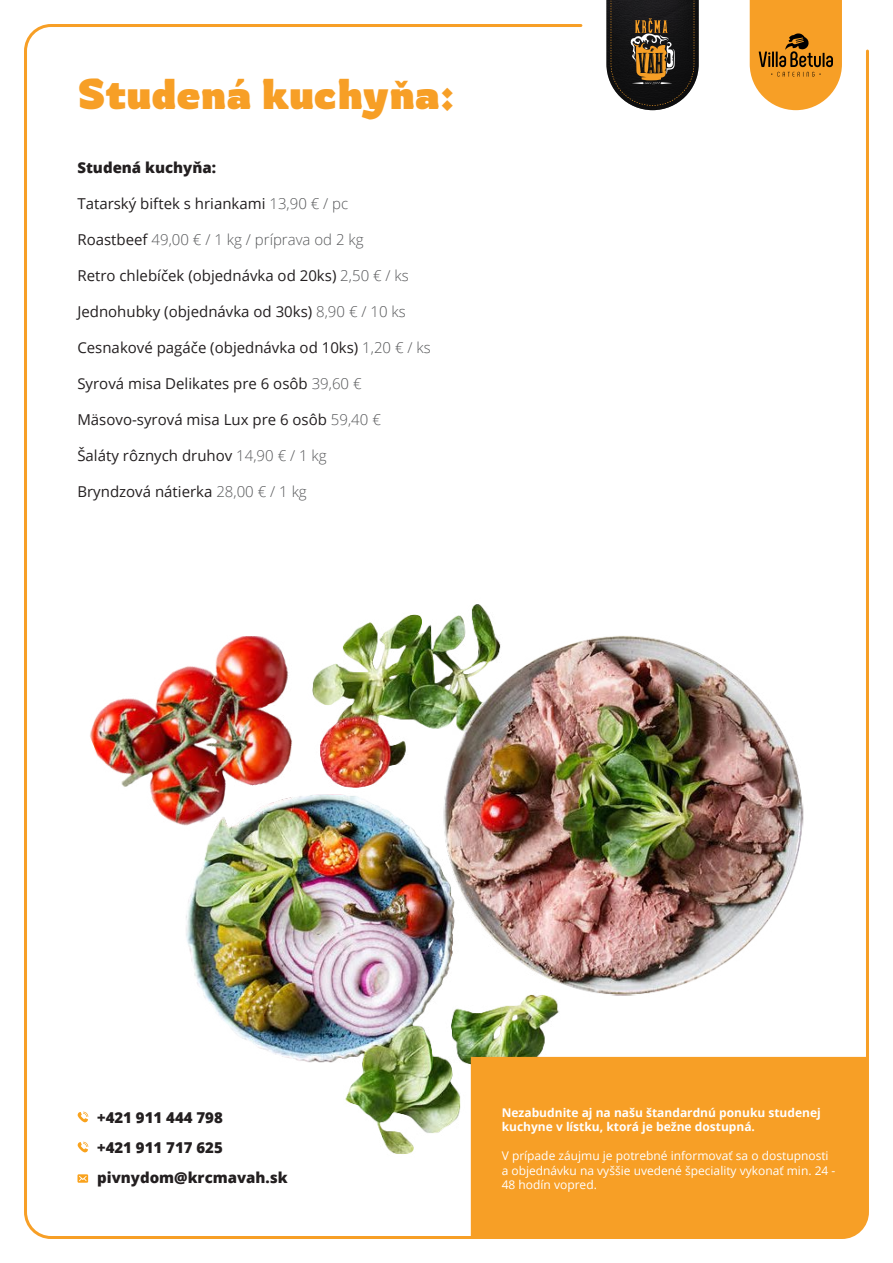
<style>
.page{position:relative;width:893px;height:1263px;background:#fff}
.page>*{position:absolute;margin:0;border:0;box-sizing:border-box;transform-origin:0 0}
.t1{font:700 42px "Rowdies";color:#f79f26}
.t2{font:15px "Open Sans";color:#231f20}
.t3{font:800 15px/30px "Open Sans";color:#231f20}
.t4{font:300 15px "Open Sans";color:#57585a}
.t5{font:12px/14.4px "Open Sans";color:#fff}
.t6{font:700 12px/14.4px "Open Sans";color:#fff}
.s1{font-weight:300;color:#57585a}
.s2{font-weight:400;color:#231f20}
</style>
<div class="page">
<svg style="left:606px;top:0;width:93px;height:23px;background:#201d1c"></svg>
<div style="left:750px;top:0;width:92px;height:23px;background:#f79f26"></div>
<img style="left:24px;top:23px;width:845px;height:1216px">
<h1 class="t1" style="left:77px;top:70px;width:379px">Studená kuchyňa:</h1>
<p class="t3" style="left:77px;top:151px;width:140px">Studená kuchyňa:</p>
<p class="t2" style="left:77px;top:193px;width:272px">Tatarský biftek s hriankami <span class="s1">13,90 € / pc</span></p>
<p class="t4" style="left:77px;top:229px;width:288px"><span class="s2">Roastbeef</span> 49,00 € / 1 kg / príprava od 2 kg</p>
<p class="t2" style="left:77px;top:265px;width:333px">Retro chlebíček (objednávka od 20ks) <span class="s1">2,50 € / ks</span></p>
<p class="t2" style="left:77px;top:301px;width:330px">Jednohubky (objednávka od 30ks) <span class="s1">8,90 € / 10 ks</span></p>
<p class="t2" style="left:77px;top:337px;width:355px">Cesnakové pagáče (objednávka od 10ks) <span class="s1">1,20 € / ks</span></p>
<p class="t2" style="left:77px;top:373px;width:286px">Syrová misa Delikates pre 6 osôb <span class="s1">39,60 €</span></p>
<p class="t2" style="left:77px;top:409px;width:305px">Mäsovo-syrová misa Lux pre 6 osôb <span class="s1">59,40 €</span></p>
<p class="t2" style="left:77px;top:445px;width:251px">Šaláty rôznych druhov <span class="s1">14,90 € / 1 kg</span></p>
<p class="t2" style="left:77px;top:481px;width:231px">Bryndzová nátierka <span class="s1">28,00 € / 1 kg</span></p>
<p class="t3" style="left:97px;top:1101px;width:192px">+421 911 444 798<br>+421 911 717 625 pivnydom@krcmavah.sk</p>
<p class="t6" style="left:502px;top:1105px;width:321px">Nezabudnite aj na našu štandardnú ponuku studenej kuchyne v lístku, ktorá je bežne dostupná.</p>
<p class="t5" style="left:502px;top:1148px;width:335px">V prípade záujmu je potrebné informovať sa o dostupnosti a objednávku na vyššie uvedené špeciality vykonať min. 24 -<br>48 hodín vopred.</p>
</div>
